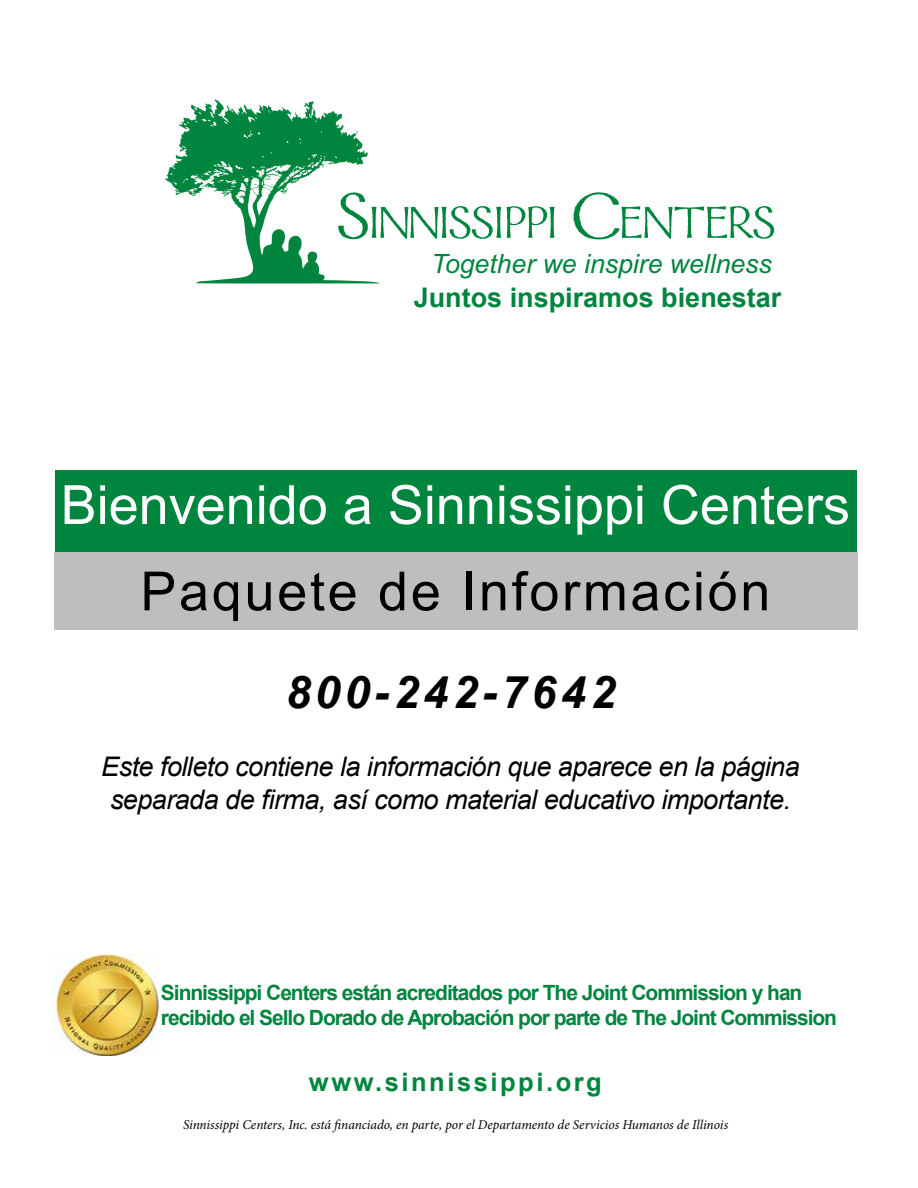
<style>
.page{position:relative;width:918px;height:1188px;background:#fff}
.page>*{position:absolute;margin:0;border:0;box-sizing:border-box;transform-origin:0 0}
.t1{font:54px "Arial";color:#fff}
.t2{font:54px "Arial";letter-spacing:.05em;color:#000}
.t3{font:italic 700 45px "Arial";letter-spacing:.1em;color:#000}
.t4{font:italic 27px/32.4px "Arial";letter-spacing:-.02em;color:#000;text-align:center}
.t5{font:700 27px "Arial";color:#00853f}
.t6{font:italic 26.55px "Arial";color:#00853f}
.t7{font:700 25.5px "Arial";letter-spacing:.1em;color:#00853f}
.t8{font:700 21px/25.2px "Arial";letter-spacing:-.05em;color:#00853f}
.t9{font:italic 13.5px "Minion Pro";letter-spacing:-.005em;color:#000}
</style>
<div class="page">
<div style="left:55px;top:470px;width:801px;height:86px;background:#00853f"></div>
<div style="left:54px;top:552px;width:803px;height:77px;background:#bcbec0"></div>
<img style="left:54px;top:954px;width:105px;height:101px">
<svg style="left:165px;top:99px;width:609px;height:184px"></svg>
<p class="t6" style="left:431px;top:246px;width:342px">Together we inspire wellness</p>
<p class="t5" style="left:414px;top:278px;width:369px">Juntos inspiramos bienestar</p>
<h1 class="t1" style="left:61px;top:468px;width:791px">Bienvenido a Sinnissippi Centers</h1>
<h1 class="t2" style="left:140px;top:554px;width:632px">Paquete de Información</h1>
<h2 class="t3" style="left:286px;top:662px;width:331px">800-242-7642</h2>
<p class="t4" style="left:101px;top:751px;width:700px">Este folleto contiene la información que aparece en la página separada de firma, así como material educativo importante.</p>
<p class="t8" style="left:161px;top:980px;width:678px">Sinnissippi Centers están acreditados por The Joint Commission y han recibido el Sello Dorado de Aprobación por parte de The Joint Commission</p>
<p class="t7" style="left:309px;top:1064px;width:294px">www.sinnissippi.org</p>
<p class="t9" style="left:183px;top:1116px;width:547px">Sinnissippi Centers, Inc. está financiado, en parte, por el Departamento de Servicios Humanos de Illinois</p>
</div>
